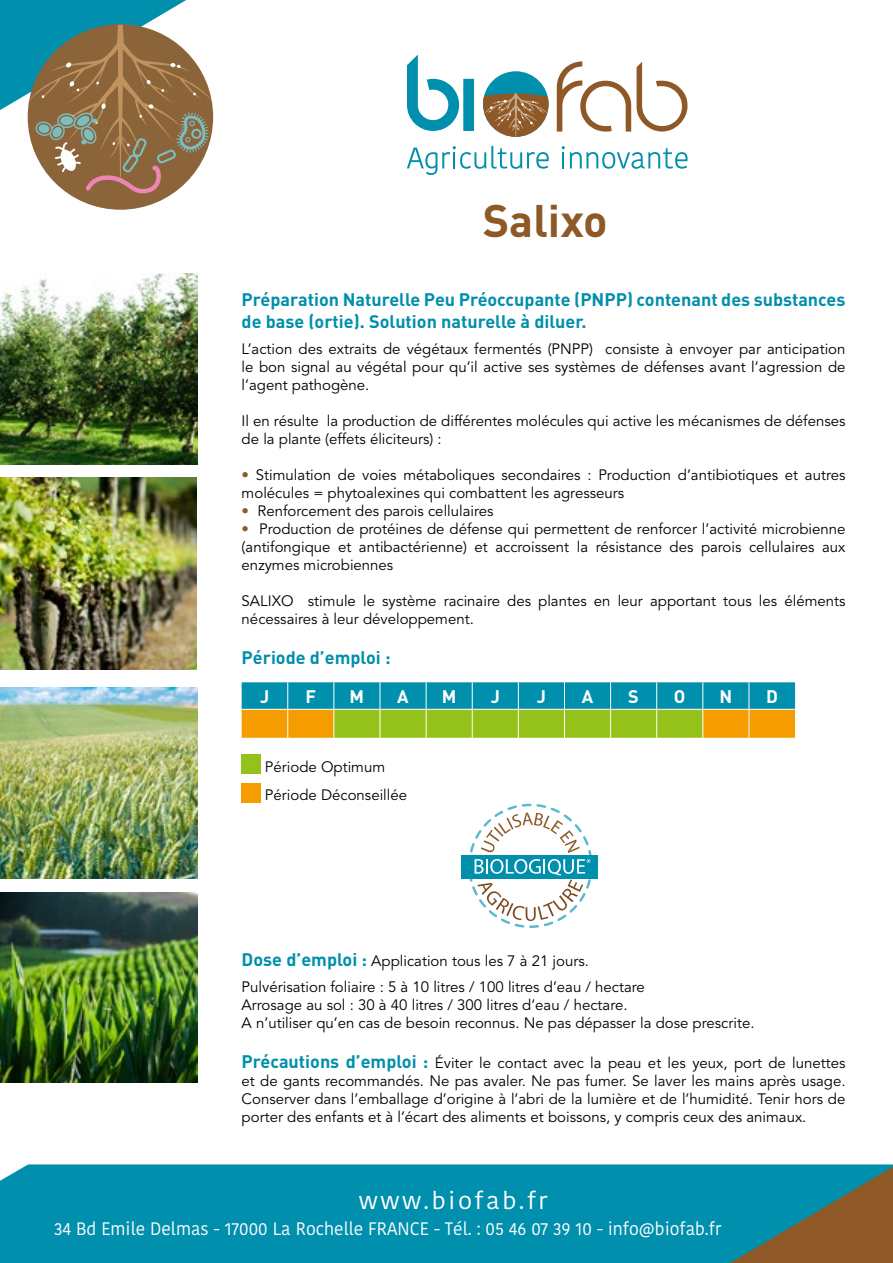
<style>
.page{position:relative;width:893px;height:1263px;background:#fff}
.page>*{position:absolute;margin:0;border:0;box-sizing:border-box;transform-origin:0 0}
.t1{font:700 45px "DIN";color:#8e5827}
.t2{font:24px "Kohinoor Bangla";letter-spacing:.1em;color:#fff;scale:1.05 1}
.t3{font:700 18px/21.6px "DIN";color:#008fac}
.t4{font:18px "Kohinoor Bangla";color:#fff}
.t5{font:700 18px "DIN";color:#fff}
.t6{font:15px/18px "Avenir";color:#000}
.s1{color:#8e5827}
.s2{font-family:"DIN";font-weight:700;font-size:18px;color:#008fac}
</style>
<div class="page">
<div style="left:0;top:1164px;width:893px;height:99px;background:#008fac"></div>
<svg style="left:730px;top:1167px;width:163px;height:96px;background:#477369"></svg>
<div style="left:483px;top:71px;width:66px;height:66px;background:#008fac;border-radius:50%"></div>
<svg style="left:483px;top:93px;width:66px;height:44px"></svg>
<svg style="left:407px;top:146px;width:142px;height:29px"></svg>
<svg style="left:562px;top:146px;width:125px;height:23px"></svg>
<svg style="left:407px;top:55px;width:67px;height:76px"></svg>
<svg style="left:557px;top:61px;width:130px;height:71px"></svg>
<div style="left:28px;top:24px;width:185px;height:186px;background:#8c6439;border-radius:50%"></div>
<svg style="left:0;top:0;width:212px;height:194px"></svg>
<div style="left:242px;top:755px;width:19px;height:19px;background:#94c11a"></div>
<div style="left:242px;top:783px;width:19px;height:19px;background:#f59d00"></div>
<div style="left:461px;top:855px;width:137px;height:23px;background:#008fac"></div>
<svg style="left:468px;top:804px;width:124px;height:124px"></svg>
<img style="left:0;top:687px;width:197px;height:191px">
<img style="left:0;top:892px;width:197px;height:191px">
<img style="left:0;top:273px;width:197px;height:192px">
<img style="left:0;top:478px;width:197px;height:191px">
<svg style="left:242px;top:682px;width:553px;height:56px;background:#64a664"></svg>
<h1 class="t1" style="left:483px;top:191px;width:126px">Salixo</h1>
<p class="t3" style="left:242px;top:288px;width:605px">Préparation Naturelle Peu Préoccupante (PNPP) contenant des substances de base (ortie). Solution naturelle à diluer.</p>
<p class="t6" style="left:242px;top:340px;width:605px;text-align:justify">L’action des extraits de végétaux fermentés (PNPP) consiste à envoyer par anticipation le bon signal au végétal pour qu’il active ses systèmes de défenses avant l’agression de l’agent pathogène.</p>
<p class="t6" style="left:242px;top:412px;width:605px">Il en résulte la production de différentes molécules qui active les mécanismes de défenses de la plante (effets éliciteurs) :</p>
<p class="t6" style="left:242px;top:466px;width:605px"><span class="s1">•</span> Stimulation de voies métaboliques secondaires : Production d’antibiotiques et autres molécules = phytoalexines qui combattent les agresseurs</p>
<p class="t6" style="left:242px;top:502px;width:253px"><span class="s1">•</span> Renforcement des parois cellulaires</p>
<p class="t6" style="left:242px;top:520px;width:605px;text-align:justify"><span class="s1">•</span> Production de protéines de défense qui permettent de renforcer l’activité microbienne (antifongique et antibactérienne) et accroissent la résistance des parois cellulaires aux enzymes microbiennes</p>
<p class="t6" style="left:242px;top:592px;width:605px">SALIXO stimule le système racinaire des plantes en leur apportant tous les éléments nécessaires à leur développement.</p>
<p class="t3" style="left:242px;top:646px;width:150px">Période d’emploi :</p>
<p class="t5" style="left:260px;top:685px;width:11px">J</p>
<p class="t5" style="left:305px;top:685px;width:12px">F</p>
<p class="t5" style="left:350px;top:685px;width:16px">M</p>
<p class="t5" style="left:397px;top:685px;width:13px">A</p>
<p class="t5" style="left:442px;top:685px;width:16px">M</p>
<p class="t5" style="left:491px;top:685px;width:11px">J</p>
<p class="t5" style="left:537px;top:685px;width:11px">J</p>
<p class="t5" style="left:582px;top:685px;width:13px">A</p>
<p class="t5" style="left:628px;top:685px;width:12px">S</p>
<p class="t5" style="left:674px;top:685px;width:13px">O</p>
<p class="t5" style="left:719px;top:685px;width:14px">N</p>
<p class="t5" style="left:766px;top:685px;width:13px">D</p>
<p class="t6" style="left:265px;top:753px;width:144px;line-height:28.5px">Période Optimum<br>Période Déconseillée</p>
<p class="t6" style="left:242px;top:948px;width:405px;line-height:26.5px"><span class="s2">Dose d’emploi :</span> Application tous les 7 à 21 jours.<br>Pulvérisation foliaire : 5 à 10 litres / 100 litres d’eau / hectare</p>
<p class="t6" style="left:242px;top:997px;width:514px">Arrosage au sol : 30 à 40 litres / 300 litres d’eau / hectare.<br>A n’utiliser qu’en cas de besoin reconnus. Ne pas dépasser la dose prescrite.</p>
<p class="t6" style="left:242px;top:1054px;width:605px;text-align:justify"><span class="s2">Précautions d’emploi :</span> Éviter le contact avec la peau et les yeux, port de lunettes et de gants recommandés. Ne pas avaler. Ne pas fumer. Se laver les mains après usage.<br>Conserver dans l’emballage d’origine à l’abri de la lumière et de l’humidité. Tenir hors de porter des enfants et à l’écart des aliments et boissons, y compris ceux des animaux.</p>
<h2 class="t2" style="left:359px;top:1182px;width:181px">www.biofab.fr</h2>
<p class="t4" style="left:54px;top:1215px;width:669px">34 Bd Emile Delmas - 17000 La Rochelle FRANCE - Tél. : 05 46 07 39 10 - info@biofab.fr</p>
</div>
